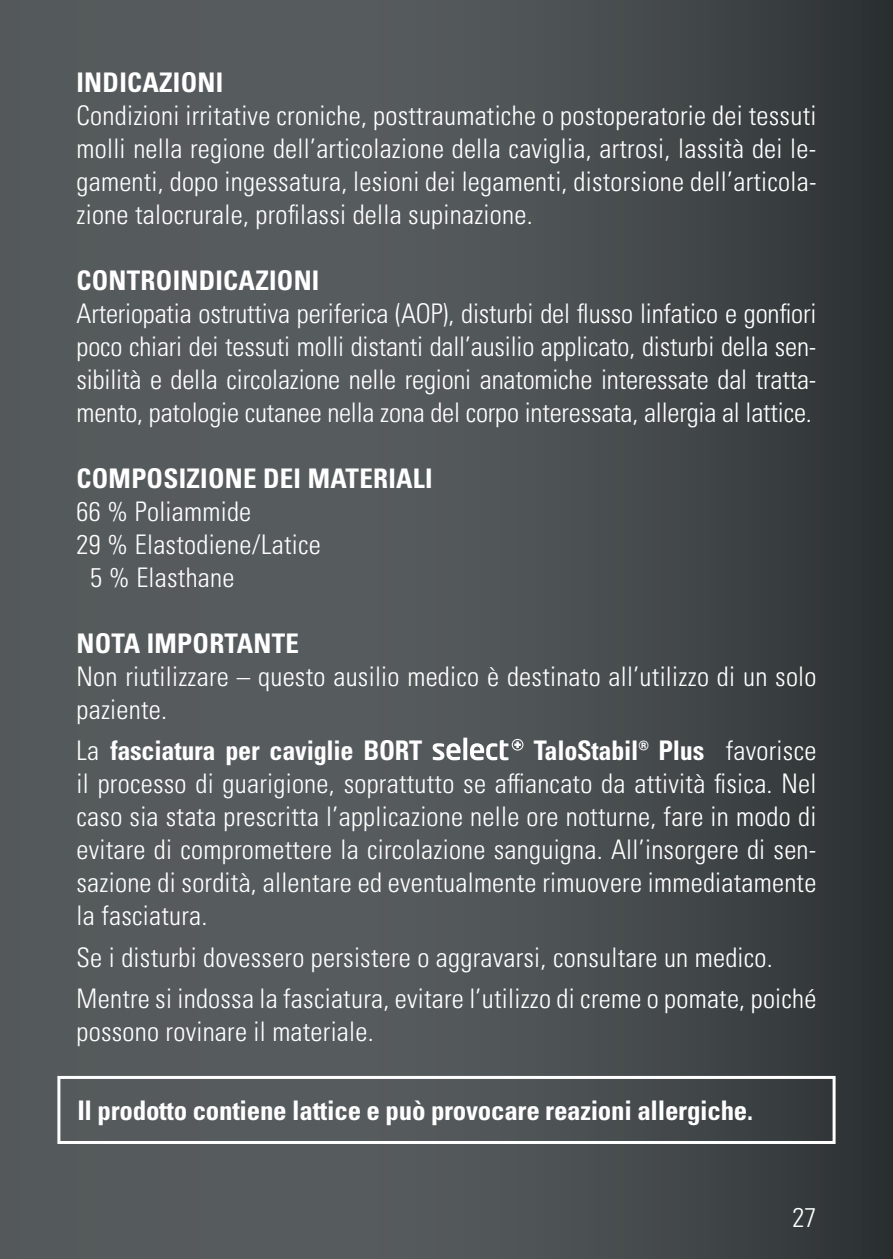
<style>
.page{position:relative;width:893px;height:1259px;background:#fff}
.page>*{position:absolute;margin:0;border:0;box-sizing:border-box;transform-origin:0 0}
.t1{font:300 condensed 27px/33px "Univers LT Pro";letter-spacing:.01em;color:#fff;text-align:justify}
.t2{font:700 condensed 27px "Univers LT Pro";letter-spacing:-.01em;color:#fff}
.t3{font:700 condensed 27px "Univers LT Pro";letter-spacing:.01em;color:#fff}
.s1{font-weight:300}
.s2{font-weight:700}
</style>
<div class="page">
<div style="left:0;top:0;width:893px;height:1259px;background:linear-gradient(to right,#5f6466,#373c3e)"></div>
<div style="left:512px;top:739px;width:11px;height:11px;border:1px solid #fff;border-radius:50%"></div>
<svg style="left:514px;top:741px;width:7px;height:7px"></svg>
<svg style="left:433px;top:743px;width:28px;height:17px"></svg>
<svg style="left:463px;top:737px;width:4px;height:23px"></svg>
<svg style="left:470px;top:740px;width:38px;height:20px"></svg>
<div style="left:57px;top:1076px;width:779px;height:68px;border:3px solid #fff"></div>
<p class="t3" style="left:77px;top:66px;width:148px">INDICAZIONI</p>
<p class="t1" style="left:77px;top:97px;width:741px">Condizioni irritative croniche, posttraumatiche o postoperatorie dei tessuti molli nella regione dell’articolazione della caviglia, artrosi, lassità dei le&shy;gamenti, dopo ingessatura, lesioni dei legamenti, distorsione dell’articola&shy;zione talocrurale, profilassi della supinazione.</p>
<p class="t3" style="left:77px;top:264px;width:244px">CONTROINDICAZIONI</p>
<p class="t1" style="left:77px;top:295px;width:741px">Arteriopatia ostruttiva periferica (AOP), disturbi del flusso linfatico e gonfiori poco chiari dei tessuti molli distanti dall’ausilio applicato, disturbi della sen&shy;sibilità e della circolazione nelle regioni anatomiche interessate dal tratta&shy;mento, patologie cutanee nella zona del corpo interessata, allergia al lattice.</p>
<p class="t3" style="left:77px;top:462px;width:358px">COMPOSIZIONE DEI MATERIALI</p>
<p class="t1" style="left:77px;top:493px;width:176px">66 % Poliammide</p>
<p class="t1" style="left:77px;top:526px;width:246px">29 % Elastodiene/Latice</p>
<p class="t1" style="left:90px;top:559px;width:146px">5 % Elasthane</p>
<p class="t3" style="left:77px;top:627px;width:224px">NOTA IMPORTANTE</p>
<p class="t1" style="left:77px;top:658px;width:741px">Non riutilizzare – questo ausilio medico è destinato all’utilizzo di un solo paziente.</p>
<p class="t2" style="left:77px;top:734px;width:347px"><span class="s1">La</span> fasciatura per caviglie BORT</p>
<p class="t1" style="left:77px;top:733px;width:741px;text-indent:457px"><span class="s2">TaloStabil® Plus</span> favorisce il processo di guarigione, soprattutto se affiancato da attività fisica. Nel caso sia stata prescritta l’applicazione nelle ore notturne, fare in modo di evitare di compromettere la circolazione sanguigna. All’insorgere di sen&shy;sazione di sordità, allentare ed eventualmente rimuovere immediatamente la fasciatura.</p>
<p class="t1" style="left:77px;top:935px;width:741px;line-height:41.4px">Se i disturbi dovessero persistere o aggravarsi, consultare un medico.<br>Mentre si indossa la fasciatura, evitare l’utilizzo di creme o pomate, poiché</p>
<p class="t1" style="left:77px;top:1013px;width:299px">possono rovinare il materiale.</p>
<p class="t2" style="left:77px;top:1093px;width:677px">Il prodotto contiene lattice e può provocare reazioni allergiche.</p>
<p class="t1" style="left:792px;top:1199px;width:25px">27</p>
</div>
